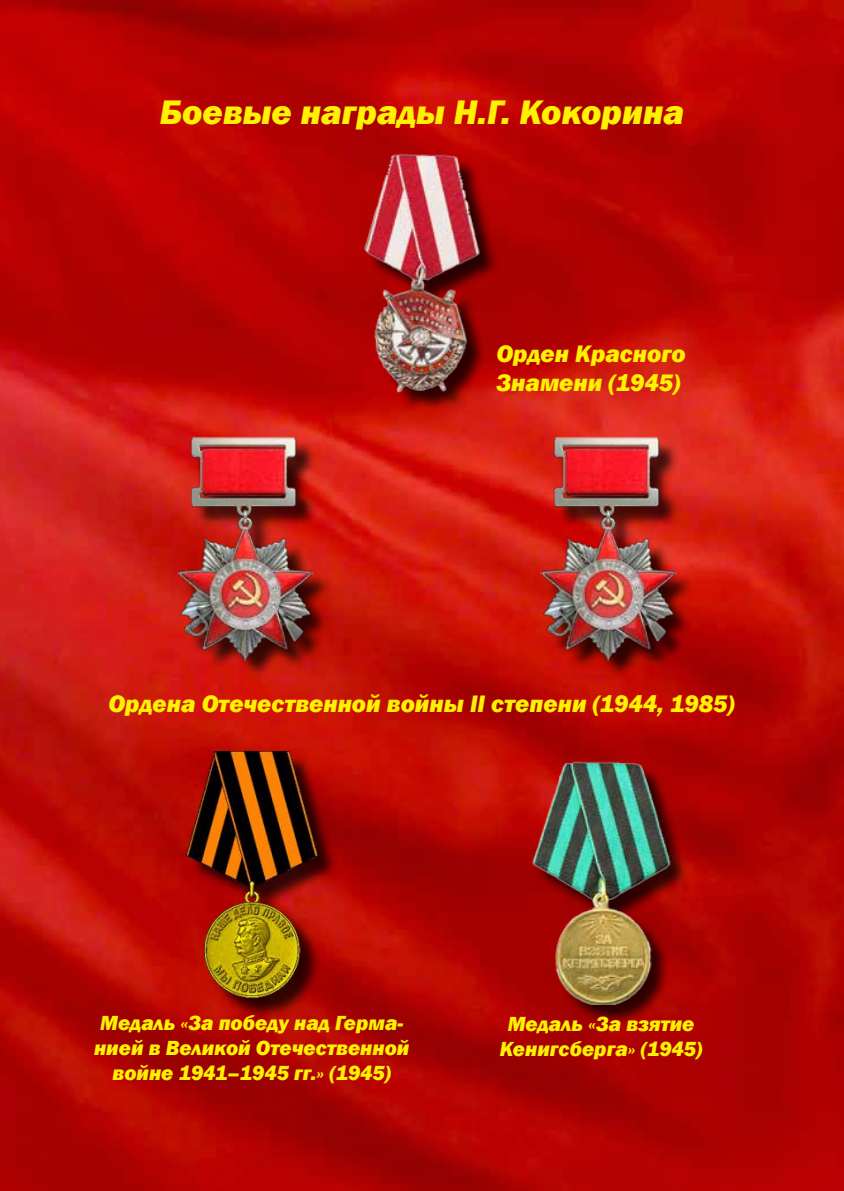
<style>
.page{position:relative;width:844px;height:1191px;background:#fff}
.page>*{position:absolute;margin:0;border:0;box-sizing:border-box;transform-origin:0 0}
.t1{font:italic 800 35px "Franklin Gothic";color:#fff200}
.t2{font:italic 800 24.5px/29.4px "Franklin Gothic";color:#fff200}
.t3{font:italic 800 21px/25.2px "Franklin Gothic";color:#fff200;text-align:center}
</style>
<div class="page">
<img style="left:0;top:0;width:843px;height:1191px">
<div style="left:536px;top:765px;width:153px;height:261px;background:#000;opacity:.75"></div>
<img style="left:530px;top:759px;width:141px;height:246px">
<div style="left:190px;top:754px;width:148px;height:265px;background:#000;opacity:.75"></div>
<img style="left:152px;top:752px;width:202px;height:245px">
<div style="left:368px;top:157px;width:131px;height:255px;background:#000;opacity:.75"></div>
<img style="left:362px;top:151px;width:119px;height:246px">
<div style="left:182px;top:440px;width:150px;height:240px;background:#000;opacity:.75"></div>
<img style="left:176px;top:432px;width:139px;height:233px">
<div style="left:544px;top:440px;width:150px;height:240px;background:#000;opacity:.75"></div>
<img style="left:539px;top:432px;width:138px;height:233px">
<h1 class="t1" style="left:160px;top:89px;width:525px">Боевые награды Н.Г. Кокорина</h1>
<p class="t2" style="left:496px;top:339px;width:191px">Орден Красного<br>Знамени (1945)</p>
<p class="t2" style="left:108px;top:689px;width:627px">Ордена Отечественной войны II степени (1944, 1985)</p>
<p class="t3" style="left:94px;top:1010px;width:317px">Медаль «За победу над Герма&shy;нией в Великой Отечественной войне 1941–1945 гг.» (1945)</p>
<p class="t3" style="left:500px;top:1011px;width:204px">Медаль «За взятие<br>Кенигсберга» (1945)</p>
</div>
